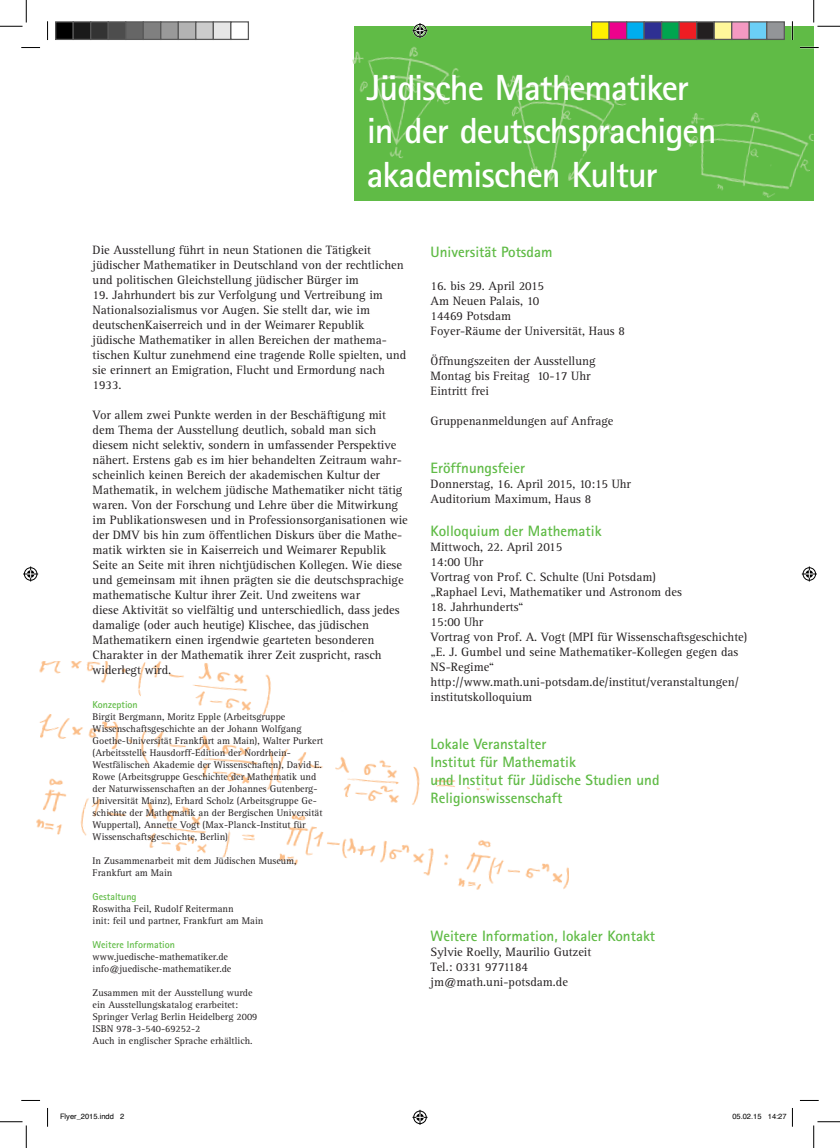
<style>
.page{position:relative;width:840px;height:1148px;background:#fff}
.page>*{position:absolute;margin:0;border:0;box-sizing:border-box;transform-origin:0 0}
.t1{font:700 36.38px/43.6px "Agfa Rotis Sans Serif";letter-spacing:-.025em;color:#fff}
.t2{font:700 15px/18px "Agfa Rotis Sans Serif";color:#60bb46}
.t3{font:12.5px/15px "Agfa Rotis Serif";color:#231f20}
.t4{font:10px/12px "Agfa Rotis Serif";color:#231f20}
.t5{font:700 10px "Agfa Rotis Sans Serif";color:#60bb46}
.t6{font:7.5px "Helvetica";color:#000}
</style>
<div class="page">
<img style="left:36px;top:661px;width:532px;height:229px">
<div style="left:353px;top:26px;width:460px;height:175px;background:#60bb46"></div>
<img style="left:352px;top:35px;width:461px;height:166px">
<svg style="left:21px;top:47px;width:19px;height:1px"></svg>
<svg style="left:799px;top:47px;width:19px;height:1px"></svg>
<svg style="left:21px;top:1100px;width:19px;height:1px"></svg>
<svg style="left:799px;top:1100px;width:19px;height:1px"></svg>
<svg style="left:47px;top:21px;width:1px;height:19px"></svg>
<svg style="left:47px;top:1108px;width:1px;height:18px"></svg>
<svg style="left:791px;top:21px;width:1px;height:19px"></svg>
<svg style="left:0;top:0;width:27px;height:27px"></svg>
<svg style="left:0;top:1121px;width:27px;height:26px"></svg>
<svg style="left:813px;top:0;width:26px;height:27px"></svg>
<svg style="left:813px;top:1121px;width:26px;height:26px"></svg>
<svg style="left:412px;top:23px;width:15px;height:15px"></svg>
<svg style="left:412px;top:1109px;width:15px;height:15px"></svg>
<svg style="left:23px;top:566px;width:15px;height:15px"></svg>
<svg style="left:801px;top:566px;width:15px;height:15px"></svg>
<div style="left:56px;top:22px;width:17px;height:17px;background:#000"></div>
<div style="left:55px;top:21px;width:19px;height:19px;border:1px solid #595959"></div>
<div style="left:73px;top:22px;width:18px;height:17px;background:#1a1a1a"></div>
<div style="left:73px;top:21px;width:18px;height:19px;border:1px solid #595959"></div>
<div style="left:91px;top:22px;width:17px;height:17px;background:#333"></div>
<div style="left:90px;top:21px;width:19px;height:19px;border:1px solid #595959"></div>
<div style="left:108px;top:22px;width:18px;height:17px;background:#4d4d4d"></div>
<div style="left:108px;top:21px;width:18px;height:19px;border:1px solid #595959"></div>
<div style="left:126px;top:22px;width:17px;height:17px;background:#666"></div>
<div style="left:125px;top:21px;width:19px;height:19px;border:1px solid #595959"></div>
<div style="left:143px;top:22px;width:18px;height:17px;background:#808080"></div>
<div style="left:143px;top:21px;width:18px;height:19px;border:1px solid #595959"></div>
<div style="left:161px;top:22px;width:17px;height:17px;background:#999"></div>
<div style="left:160px;top:21px;width:19px;height:19px;border:1px solid #595959"></div>
<div style="left:178px;top:22px;width:18px;height:17px;background:#b3b3b3"></div>
<div style="left:178px;top:21px;width:18px;height:19px;border:1px solid #595959"></div>
<div style="left:196px;top:22px;width:17px;height:17px;background:#ccc"></div>
<div style="left:195px;top:21px;width:19px;height:19px;border:1px solid #595959"></div>
<div style="left:213px;top:22px;width:18px;height:17px;background:#e6e6e6"></div>
<div style="left:213px;top:21px;width:18px;height:19px;border:1px solid #595959"></div>
<div style="left:230px;top:21px;width:19px;height:19px;border:1px solid #595959"></div>
<div style="left:591px;top:22px;width:17px;height:17px;background:#fff101"></div>
<div style="left:590px;top:21px;width:19px;height:19px;border:1px solid #595959"></div>
<div style="left:608px;top:22px;width:18px;height:17px;background:#ed028c"></div>
<div style="left:608px;top:21px;width:19px;height:19px;border:1px solid #595959"></div>
<div style="left:626px;top:22px;width:17px;height:17px;background:#00aeef"></div>
<div style="left:625px;top:21px;width:19px;height:19px;border:1px solid #595959"></div>
<div style="left:643px;top:22px;width:18px;height:17px;background:#2e3092"></div>
<div style="left:643px;top:21px;width:19px;height:19px;border:1px solid #595959"></div>
<div style="left:661px;top:22px;width:17px;height:17px;background:#00a54f"></div>
<div style="left:660px;top:21px;width:19px;height:19px;border:1px solid #595959"></div>
<div style="left:678px;top:22px;width:18px;height:17px;background:#ee1d23"></div>
<div style="left:678px;top:21px;width:19px;height:19px;border:1px solid #595959"></div>
<div style="left:696px;top:22px;width:17px;height:17px;background:#231f20"></div>
<div style="left:695px;top:21px;width:19px;height:19px;border:1px solid #595959"></div>
<div style="left:713px;top:22px;width:18px;height:17px;background:#fff79a"></div>
<div style="left:713px;top:21px;width:19px;height:19px;border:1px solid #595959"></div>
<div style="left:731px;top:22px;width:17px;height:17px;background:#f499c2"></div>
<div style="left:730px;top:21px;width:19px;height:19px;border:1px solid #595959"></div>
<div style="left:748px;top:22px;width:18px;height:17px;background:#6bcff6"></div>
<div style="left:748px;top:21px;width:19px;height:19px;border:1px solid #595959"></div>
<div style="left:766px;top:22px;width:17px;height:17px;background:#939598"></div>
<div style="left:765px;top:21px;width:19px;height:19px;border:1px solid #595959"></div>
<svg style="left:791px;top:1108px;width:1px;height:18px"></svg>
<h1 class="t1" style="left:366px;top:65px;width:351px">Jüdische Mathematiker in der deutschsprachigen akademischen Kultur</h1>
<p class="t3" style="left:93px;top:243px;width:312px">Die Ausstellung führt in neun Stationen die Tätigkeit jüdischer Mathematiker in Deutschland von der rechtlichen und politischen Gleichstellung jüdischer Bürger im</p>
<p class="t3" style="left:93px;top:288px;width:315px">19. Jahrhundert bis zur Verfolgung und Vertreibung im Nationalsozialismus vor Augen. Sie stellt dar, wie im deutschenKaiserreich und in der Weimarer Republik jüdische Mathematiker in allen Bereichen der mathema&shy;tischen Kultur zunehmend eine tragende Rolle spielten, und sie erinnert an Emigration, Flucht und Ermordung nach 1933.</p>
<p class="t3" style="left:93px;top:408px;width:316px">Vor allem zwei Punkte werden in der Beschäftigung mit dem Thema der Ausstellung deutlich, sobald man sich diesem nicht selektiv, sondern in umfassender Perspektive nähert. Erstens gab es im hier behandelten Zeitraum wahr&shy;scheinlich keinen Bereich der akademischen Kultur der Mathematik, in welchem jüdische Mathematiker nicht tätig waren. Von der Forschung und Lehre über die Mitwirkung im Publikationswesen und in Professionsorganisationen wie der DMV bis hin zum öffentlichen Diskurs über die Mathe&shy;matik wirkten sie in Kaiserreich und Weimarer Republik Seite an Seite mit ihren nichtjüdischen Kollegen. Wie diese und gemeinsam mit ihnen prägten sie die deutschsprachige mathematische Kultur ihrer Zeit. Und zweitens war<br>diese Aktivität so vielfältig und unterschiedlich, dass jedes damalige (oder auch heutige) Klischee, das jüdischen Mathematikern einen irgendwie gearteten besonderen Charakter in der Mathematik ihrer Zeit zuspricht, rasch widerlegt wird.</p>
<p class="t5" style="left:93px;top:698px;width:47px">Konzeption</p>
<p class="t4" style="left:93px;top:710px;width:232px">Birgit Bergmann, Moritz Epple (Arbeitsgruppe Wissenschaftsgeschichte an der Johann Wolfgang Goethe-Universität Frankfurt am Main), Walter Purkert (Arbeitsstelle Hausdorff-Edition der Nordrhein-Westfälischen Akademie der Wissenschaften), David E.<br>Rowe (Arbeitsgruppe Geschichte der Mathematik und der Naturwissenschaften an der Johannes Gutenberg-Universität Mainz), Erhard Scholz (Arbeitsgruppe Ge&shy;schichte der Mathematik an der Bergischen Universität Wuppertal), Annette Vogt (Max-Planck-Institut für Wissenschaftsgeschichte, Berlin)</p>
<p class="t4" style="left:93px;top:854px;width:205px">In Zusammenarbeit mit dem Jüdischen Museum,<br>Frankfurt am Main</p>
<p class="t5" style="left:93px;top:890px;width:45px">Gestaltung</p>
<p class="t4" style="left:93px;top:902px;width:172px">Roswitha Feil, Rudolf Reitermann<br>init: feil und partner, Frankfurt am Main</p>
<p class="t5" style="left:93px;top:938px;width:84px">Weitere Information</p>
<p class="t4" style="left:93px;top:950px;width:140px">www.juedische-mathematiker.de info@juedische-mathematiker.de</p>
<p class="t4" style="left:93px;top:986px;width:166px">Zusammen mit der Ausstellung wurde ein Ausstellungskatalog erarbeitet:<br>Springer Verlag Berlin Heidelberg 2009<br>ISBN 978-3-540-69252-2<br>Auch in englischer Sprache erhältlich.</p>
<p class="t2" style="left:430px;top:242px;width:123px">Universität Potsdam</p>
<p class="t3" style="left:430px;top:278px;width:196px">16. bis 29. April 2015<br>Am Neuen Palais, 10<br>14469 Potsdam<br>Foyer-Räume der Universität, Haus 8</p>
<p class="t3" style="left:430px;top:353px;width:166px">Öffnungszeiten der Ausstellung<br>Montag bis Freitag 10-17 Uhr<br>Eintritt frei</p>
<p class="t3" style="left:430px;top:413px;width:184px">Gruppenanmeldungen auf Anfrage</p>
<p class="t2" style="left:430px;top:458px;width:96px">Eröffnungsfeier</p>
<p class="t3" style="left:430px;top:476px;width:202px">Donnerstag, 16. April 2015, 10:15 Uhr<br>Auditorium Maximum, Haus 8</p>
<p class="t2" style="left:430px;top:521px;width:172px">Kolloquium der Mathematik</p>
<p class="t3" style="left:430px;top:539px;width:252px">Mittwoch, 22. April 2015<br>14:00 Uhr<br>Vortrag von Prof. C. Schulte (Uni Potsdam) „Raphael Levi, Mathematiker und Astronom des</p>
<p class="t3" style="left:430px;top:599px;width:318px">18. Jahrhunderts“<br>15:00 Uhr<br>Vortrag von Prof. A. Vogt (MPI für Wissenschaftsgeschichte) „E. J. Gumbel und seine Mathematiker-Kollegen gegen das NS-Regime“ http://www.math.uni-potsdam.de/institut/veranstaltungen/ institutskolloquium</p>
<p class="t2" style="left:430px;top:734px;width:230px">Lokale Veranstalter<br>Institut für Mathematik<br>und Institut für Jüdische Studien und<br>Religionswissenschaft</p>
<p class="t2" style="left:430px;top:926px;width:226px">Weitere Information, lokaler Kontakt</p>
<p class="t3" style="left:430px;top:944px;width:162px">Sylvie Roelly, Maurilio Gutzeit<br>Tel.: 0331 9771184 jm@math.uni-potsdam.de</p>
<p class="t6" style="left:60px;top:1110px;width:66px">Flyer_2015.indd 2</p>
<p class="t6" style="left:732px;top:1110px;width:56px">05.02.15 14:27</p>
</div>
